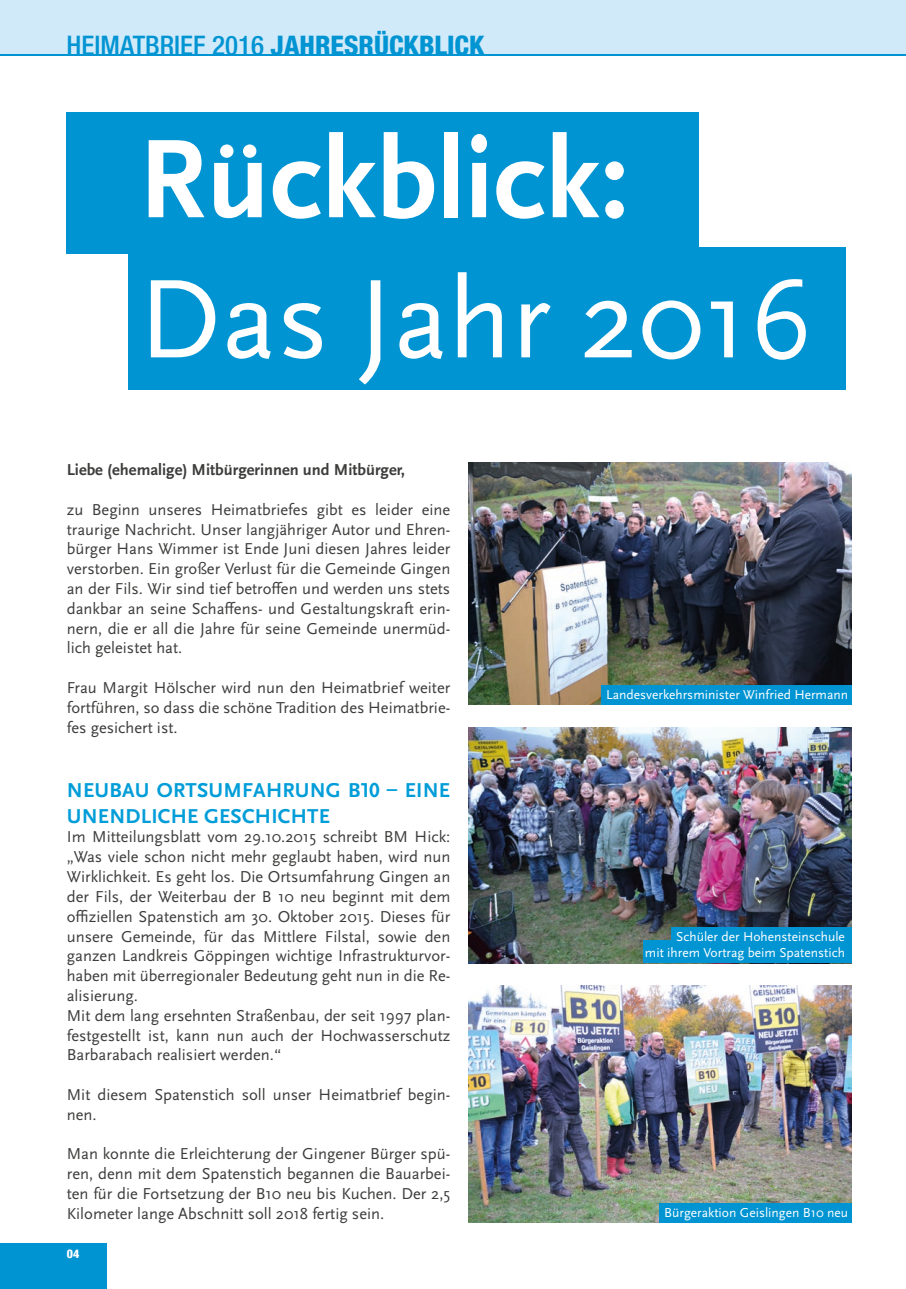
<style>
.page{position:relative;width:906px;height:1289px;background:#fff}
.page>*{position:absolute;margin:0;border:0;box-sizing:border-box;transform-origin:0 0}
.t1{font:116.7px "Scala Sans OT";color:#fff}
.t2{font:700 116.7px "Scala Sans OT";color:#fff}
.t3{font:500 condensed 27px "Helvetica Neue";color:#0094d3}
.t4{font:700 21px/25.2px "Scala Sans OT";letter-spacing:.01em;color:#009dd8}
.t5{font:16.5px/19.8px "Scala Sans OT";color:#3d3d3c;text-align:justify}
.t6{font:700 16.5px "Scala Sans OT";color:#3d3d3c}
.t7{font:13.5px/16.2px "Scala Sans OT";color:#fff;text-align:right}
.t8{font:800 condensed 12px "Helvetica Neue";color:#fff}
.s1{font-weight:800}
</style>
<div class="page">
<div style="left:67px;top:112px;width:631px;height:142px;background:#0094d3"></div>
<div style="left:128px;top:248px;width:717px;height:142px;background:#0094d3"></div>
<img style="left:468px;top:463px;width:384px;height:241px">
<img style="left:468px;top:727px;width:384px;height:236px">
<div style="left:602px;top:685px;width:250px;height:19px;background:#0094d3"></div>
<img style="left:468px;top:985px;width:384px;height:237px">
<div style="left:659px;top:1202px;width:193px;height:20px;background:#0094d3"></div>
<div style="left:671px;top:927px;width:181px;height:19px;background:#0094d3"></div>
<div style="left:643px;top:940px;width:209px;height:23px;background:#0094d3"></div>
<div style="left:0;top:1243px;width:106px;height:45px;background:#0094d3"></div>
<div style="left:0;top:0;width:906px;height:55px;background:#d1eaf9"></div>
<hr style="left:0;top:54px;width:906px;height:2px;background:#0094d3">
<h2 class="t3" style="left:67px;top:29px;width:419px">HEIMATBRIEF 2016 <span class="s1">JAHRESRÜCKBLICK</span></h2>
<h1 class="t2" style="left:138px;top:110px;width:492px">Rückblick:</h1>
<h1 class="t1" style="left:138px;top:250px;width:676px">Das Jahr 2016</h1>
<p class="t6" style="left:67px;top:460px;width:340px">Liebe (ehemalige) Mitbürgerinnen und Mitbürger,</p>
<p class="t5" style="left:67px;top:499px;width:385px">zu Beginn unseres Heimatbriefes gibt es leider eine traurige Nachricht. Unser langjähriger Autor und Ehren&shy;bürger Hans Wimmer ist Ende Juni diesen Jahres leider verstorben. Ein großer Verlust für die Gemeinde Gingen an der Fils. Wir sind tief betroffen und werden uns stets dankbar an seine Schaffens- und Gestaltungskraft erin&shy;nern, die er all die Jahre für seine Gemeinde unermüd&shy;lich geleistet hat.</p>
<p class="t5" style="left:67px;top:677px;width:385px">Frau Margit Hölscher wird nun den Heimatbrief weiter fortführen, so dass die schöne Tradition des Heimatbrie&shy;fes gesichert ist.</p>
<p class="t4" style="left:67px;top:778px;width:385px">NEUBAU ORTSUMFAHRUNG B10 – EINE<br>UNENDLICHE GESCHICHTE</p>
<p class="t5" style="left:67px;top:827px;width:385px;text-align:left">Im Mitteilungsblatt vom 29.10.2015 schreibt BM Hick: „Was viele schon nicht mehr geglaubt haben, wird nun Wirklichkeit. Es geht los. Die Ortsumfahrung Gingen an der Fils, der Weiterbau der B 10 neu beginnt mit dem offiziellen Spatenstich am 30. Oktober 2015. Dieses für unsere Gemeinde, für das Mittlere Filstal, sowie den ganzen Landkreis Göppingen wichtige Infrastrukturvor&shy;haben mit überregionaler Bedeutung geht nun in die Re&shy;alisierung.<br>Mit dem lang ersehnten Straßenbau, der seit 1997 plan&shy;festgestellt ist, kann nun auch der Hochwasserschutz Barbarabach realisiert werden.“</p>
<p class="t5" style="left:67px;top:1084px;width:385px">Mit diesem Spatenstich soll unser Heimatbrief begin&shy;nen.</p>
<p class="t5" style="left:67px;top:1144px;width:385px">Man konnte die Erleichterung der Gingener Bürger spü&shy;ren, denn mit dem Spatenstich begannen die Bauarbei&shy;ten für die Fortsetzung der B10 neu bis Kuchen. Der 2,5<br>Kilometer lange Abschnitt soll 2018 fertig sein.</p>
<p class="t8" style="left:67px;top:1246px;width:14px">04</p>
<p class="t7" style="left:606px;top:686px;width:244px">Landesverkehrsminister Winfried Hermann</p>
<p class="t7" style="left:645px;top:928px;width:201px">Schüler der Hohensteinschule<br>mit ihrem Vortrag beim Spatenstich</p>
<p class="t7" style="left:664px;top:1204px;width:185px">Bürgeraktion Geislingen B10 neu</p>
</div>
